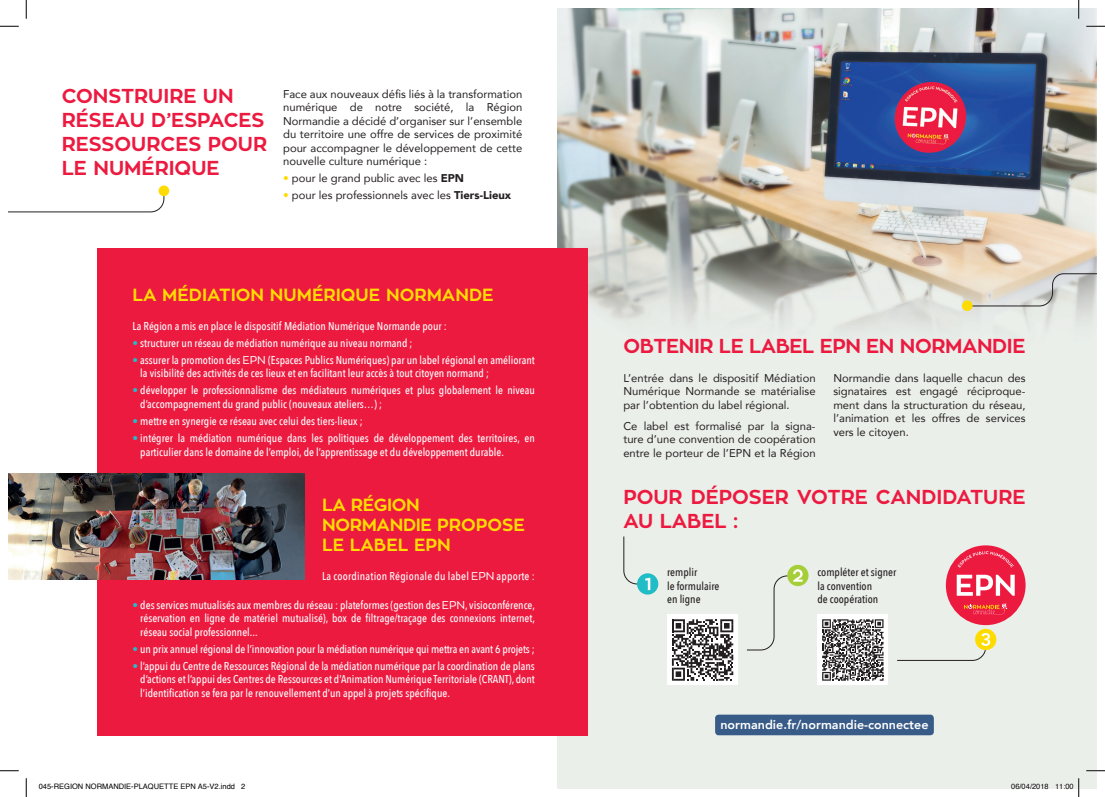
<style>
.page{position:relative;width:1105px;height:797px;background:#fff}
.page>*{position:absolute;margin:0;border:0;box-sizing:border-box;transform-origin:0 0}
.t1{font:700 20px/24px "Zona Pro";color:#ed1a40}
.t2{font:700 20px "Zona Pro";letter-spacing:-.02em;color:#ed1a40}
.t3{font:700 17.5px/20px "Zona Pro";color:#ffdc01}
.t4{font:700 17.5px "Zona Pro";letter-spacing:-.02em;color:#ffdc01}
.t5{font:800 12.5px "Avenir";color:#fff}
.t6{font:500 11.25px/13.5px "Avenir Next Condensed";color:#fff}
.t7{font:11.25px/13.5px "Avenir";color:#231f20;text-align:justify}
.t8{font:500 11.25px "Avenir Next Condensed";color:#231f20}
.t9{font:500 11.25px "Avenir Next Condensed";letter-spacing:.02em;color:#fff}
.t10{font:7.5px "Helvetica";color:#000}
.s1{color:#ffdc01}
.s2{font-weight:900}
.s3{color:#21bdc6}
.s4{font-family:"Zona Pro";font-weight:400}
</style>
<div class="page">
<img style="left:558px;top:9px;width:538px;height:779px">
<div style="left:97px;top:248px;width:491px;height:487px;background:#ed1a40"></div>
<svg style="left:966px;top:273px;width:130px;height:34px;background:#d5d1c8"></svg>
<div style="left:962px;top:300px;width:10px;height:11px;background:#ffdc01;border-radius:50%"></div>
<svg style="left:9px;top:190px;width:156px;height:23px"></svg>
<div style="left:159px;top:185px;width:10px;height:11px;background:#ffdc01;border-radius:50%"></div>
<img style="left:9px;top:473px;width:295px;height:106px">
<div style="left:817px;top:614px;width:71px;height:71px;background:#fff"></div>
<svg style="left:822px;top:619px;width:61px;height:61px"></svg>
<div style="left:667px;top:614px;width:71px;height:71px;background:#fff"></div>
<svg style="left:672px;top:619px;width:61px;height:61px"></svg>
<div style="left:637px;top:573px;width:21px;height:21px;background:#21bdc6;border-radius:50%"></div>
<svg style="left:623px;top:535px;width:30px;height:55px;background:#cce2df"></svg>
<div style="left:787px;top:565px;width:21px;height:21px;background:#a6ce39;border-radius:50%"></div>
<div style="left:715px;top:714px;width:219px;height:21px;background:#385b88;border-radius:4px"></div>
<svg style="left:746px;top:569px;width:57px;height:82px;background:#e4e9df"></svg>
<div style="left:946px;top:545px;width:79px;height:80px;background:#ed1a40;border-radius:50%"></div>
<svg style="left:958px;top:551px;width:56px;height:16px"></svg>
<svg style="left:964px;top:603px;width:44px;height:11px"></svg>
<svg style="left:957px;top:574px;width:58px;height:21px"></svg>
<div style="left:975px;top:629px;width:21px;height:21px;background:#ffdc01;border-radius:50%"></div>
<svg style="left:896px;top:633px;width:94px;height:28px;background:#e5e6d4"></svg>
<svg style="left:0;top:25px;width:19px;height:2px"></svg>
<svg style="left:1086px;top:25px;width:19px;height:2px"></svg>
<svg style="left:0;top:770px;width:19px;height:1px"></svg>
<svg style="left:1086px;top:770px;width:19px;height:1px"></svg>
<svg style="left:25px;top:0;width:2px;height:19px"></svg>
<svg style="left:25px;top:778px;width:2px;height:19px"></svg>
<svg style="left:1078px;top:0;width:1px;height:19px"></svg>
<svg style="left:1011px;top:783px;width:38px;height:6px"></svg>
<svg style="left:1055px;top:778px;width:24px;height:19px"></svg>
<p class="t1" style="left:62px;top:84px;width:207px">CONSTRUIRE UN<br>RÉSEAU D’ESPACES<br>RESSOURCES POUR<br>LE NUMÉRIQUE</p>
<p class="t7" style="left:283px;top:87px;width:241px">Face aux nouveaux défis liés à la transformation numérique de notre société, la Région Normandie a décidé d’organiser sur l’ensemble du territoire une offre de services de proximité pour accompagner le développement de cette nouvelle culture numérique :</p>
<p class="t7" style="left:283px;top:171px;width:182px"><span class="s1">•</span> pour le grand public avec les <span class="s2">EPN</span></p>
<p class="t7" style="left:283px;top:188px;width:230px"><span class="s1">•</span> pour les professionnels avec les <span class="s2">Tiers-Lieux</span></p>
<p class="t3" style="left:133px;top:285px;width:363px">LA MÉDIATION NUMÉRIQUE NORMANDE</p>
<p class="t6" style="left:133px;top:319px;width:316px">La Région a mis en place le dispositif Médiation Numérique Normande pour :</p>
<p class="t6" style="left:133px;top:336px;width:281px"><span class="s3">•</span> structurer un réseau de médiation numérique au niveau normand ;</p>
<p class="t6" style="left:140px;top:353px;width:396px;text-indent:-8px"><span class="s3">•</span> assurer la promotion des <span class="s4">EPN</span> (Espaces Publics Numériques) par un label régional en améliorant la visibilité des activités de ces lieux et en facilitant leur accès à tout citoyen normand ;</p>
<p class="t6" style="left:140px;top:384px;width:396px;text-indent:-8px"><span class="s3">•</span> développer le professionnalisme des médiateurs numériques et plus globalement le niveau d’accompagnement du grand public (nouveaux ateliers…) ;</p>
<p class="t6" style="left:133px;top:414px;width:231px"><span class="s3">•</span> mettre en synergie ce réseau avec celui des tiers-lieux ;</p>
<p class="t6" style="left:140px;top:431px;width:396px;text-indent:-8px"><span class="s3">•</span> intégrer la médiation numérique dans les politiques de développement des territoires, en particulier dans le domaine de l’emploi, de l’apprentissage et du développement durable.</p>
<p class="t4" style="left:322px;top:493px;width:99px">LA RÉGION</p>
<p class="t3" style="left:322px;top:514px;width:204px">NORMANDIE PROPOSE<br>LE LABEL EPN</p>
<p class="t9" style="left:322px;top:569px;width:214px">La coordination Régionale du label <span class="s4">EPN</span> apporte :</p>
<p class="t6" style="left:140px;top:598px;width:396px;text-align:justify;text-indent:-8px"><span class="s3">•</span> des services mutualisés aux membres du réseau : plateformes (gestion des <span class="s4">EPN</span>, visioconférence, réservation en ligne de matériel mutualisé), box de filtrage/traçage des connexions internet, réseau social professionnel...</p>
<p class="t6" style="left:133px;top:642px;width:404px"><span class="s3">•</span> un prix annuel régional de l’innovation pour la médiation numérique qui mettra en avant 6 projets ;</p>
<p class="t6" style="left:140px;top:659px;width:396px;text-align:justify;text-indent:-8px"><span class="s3">•</span> l’appui du Centre de Ressources Régional de la médiation numérique par la coordination de plans d’actions et l’appui des Centres de Ressources et d’Animation Numérique Territoriale (CRANT), dont l’identification se fera par le renouvellement d’un appel à projets spécifique.</p>
<p class="t2" style="left:623px;top:333px;width:404px">OBTENIR LE LABEL EPN EN NORMANDIE</p>
<p class="t7" style="left:623px;top:371px;width:194px">L’entrée dans le dispositif Médiation Numérique Normande se matérialise par l’obtention du label régional.</p>
<p class="t7" style="left:623px;top:418px;width:194px">Ce label est formalisé par la signa&shy;ture d’une convention de coopération entre le porteur de l’EPN et la Région</p>
<p class="t7" style="left:833px;top:371px;width:194px">Normandie dans laquelle chacun des signataires est engagé réciproque&shy;ment dans la structuration du réseau, l’animation et les offres de services vers le citoyen.</p>
<p class="t1" style="left:623px;top:484px;width:404px">POUR DÉPOSER VOTRE CANDIDATURE<br>AU LABEL :</p>
<p class="t8" style="left:667px;top:565px;width:32px">remplir</p>
<p class="t8" style="left:667px;top:579px;width:54px">le formulaire</p>
<p class="t8" style="left:667px;top:592px;width:35px">en ligne</p>
<p class="t8" style="left:817px;top:565px;width:80px">compléter et signer</p>
<p class="t8" style="left:817px;top:579px;width:56px">la convention</p>
<p class="t8" style="left:817px;top:592px;width:62px">de coopération</p>
<p class="t5" style="left:720px;top:715px;width:210px">normandie.fr/normandie-connectee</p>
<p class="t10" style="left:39px;top:781px;width:208px">045-REGION NORMANDIE-PLAQUETTE EPN A5-V2.indd 2</p>
<p class="t10" style="left:1011px;top:781px;width:64px">06/04/2018 11:00</p>
</div>
